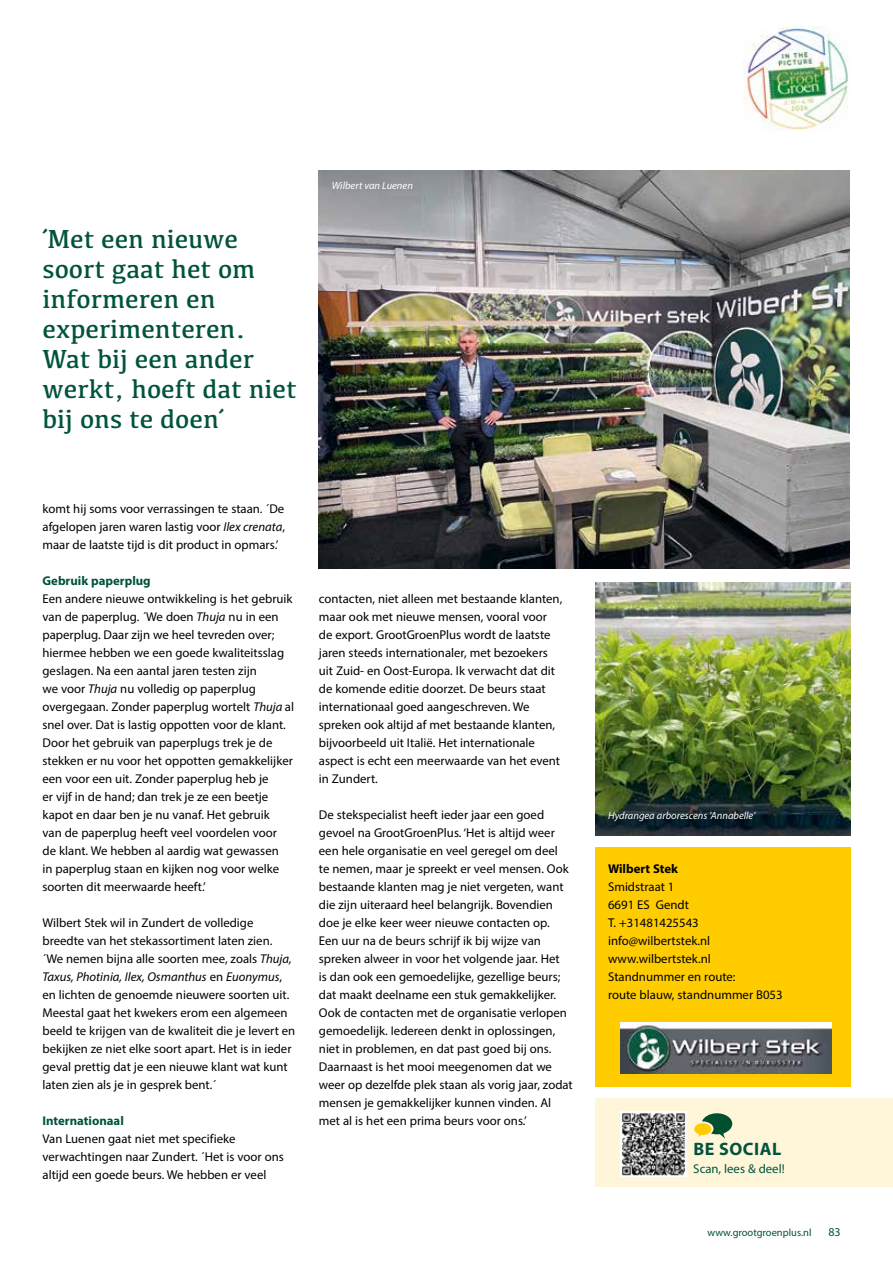
<style>
.page{position:relative;width:893px;height:1263px;background:#fff}
.page>*{position:absolute;margin:0;border:0;box-sizing:border-box;transform-origin:0 0}
.t1{font:27px/30px "Kefa";color:#00533d}
.t2{font:700 18px "Myriad Pro";letter-spacing:.03em;color:#00533d}
.t3{font:12.75px/18px "Myriad Pro";color:#000}
.t4{font:700 12.75px "Myriad Pro";color:#00533d}
.t5{font:12.75px "Myriad Pro";color:#00533d}
.t6{font:700 12.75px "Myriad Pro";color:#000}
.t7{font:12px "Myriad Pro";color:#00533d}
.t8{font:italic 10.5px "Myriad Pro";color:#fff}
.t9{font:10.5px "Myriad Pro";color:#00533d}
.s1{font-style:italic}
</style>
<div class="page">
<img style="left:744px;top:26px;width:104px;height:105px">
<div style="left:595px;top:847px;width:255px;height:239px;background:#fc0"></div>
<div style="left:595px;top:1098px;width:298px;height:88px;background:#fff5d8"></div>
<img style="left:621px;top:1111px;width:65px;height:66px">
<svg style="left:694px;top:1113px;width:38px;height:26px"></svg>
<img style="left:595px;top:583px;width:255px;height:253px">
<img style="left:319px;top:170px;width:530px;height:398px">
<img style="left:621px;top:1022px;width:210px;height:51px">
<h1 class="t1" style="left:43px;top:223px;width:256px">´Met een nieuwe soort gaat het om informeren en experimenteren.<br>Wat bij een ander werkt, hoeft dat niet bij ons te doen´</h1>
<p class="t8" style="left:332px;top:179px;width:83px">Wilbert van Luenen</p>
<p class="t3" style="left:43px;top:500px;width:244px;text-align:justify">komt hij soms voor verrassingen te staan. ´De afgelopen jaren waren lastig voor <span class="s1">Ilex crenata</span>, maar de laatste tijd is dit product in opmars.’</p>
<p class="t4" style="left:43px;top:572px;width:110px">Gebruik paperplug</p>
<p class="t3" style="left:43px;top:590px;width:253px">Een andere nieuwe ontwikkeling is het gebruik van de paperplug. ´We doen <span class="s1">Thuja</span> nu in een paperplug. Daar zijn we heel tevreden over; hiermee hebben we een goede kwaliteitsslag geslagen. Na een aantal jaren testen zijn<br>we voor <span class="s1">Thuja</span> nu volledig op paperplug overgegaan. Zonder paperplug wortelt <span class="s1">Thuja</span> al snel over. Dat is lastig oppotten voor de klant.<br>Door het gebruik van paperplugs trek je de stekken er nu voor het oppotten gemakkelijker een voor een uit. Zonder paperplug heb je<br>er vijf in de hand; dan trek je ze een beetje kapot en daar ben je nu vanaf. Het gebruik<br>van de paperplug heeft veel voordelen voor<br>de klant. We hebben al aardig wat gewassen<br>in paperplug staan en kijken nog voor welke soorten dit meerwaarde heeft.’</p>
<p class="t3" style="left:43px;top:914px;width:254px">Wilbert Stek wil in Zundert de volledige breedte van het stekassortiment laten zien. ´We nemen bijna alle soorten mee, zoals <span class="s1">Thuja, Taxus, Photinia, Ilex, Osmanthus</span> en <span class="s1">Euonymus</span>, en lichten de genoemde nieuwere soorten uit.<br>Meestal gaat het kwekers erom een algemeen beeld te krijgen van de kwaliteit die je levert en bekijken ze niet elke soort apart. Het is in ieder geval prettig dat je een nieuwe klant wat kunt laten zien als je in gesprek bent.´</p>
<p class="t4" style="left:43px;top:1112px;width:83px">Internationaal</p>
<p class="t3" style="left:43px;top:1130px;width:243px">Van Luenen gaat niet met specifieke verwachtingen naar Zundert. ´Het is voor ons altijd een goede beurs. We hebben er veel</p>
<p class="t3" style="left:319px;top:590px;width:245px">contacten, niet alleen met bestaande klanten, maar ook met nieuwe mensen, vooral voor de export. GrootGroenPlus wordt de laatste jaren steeds internationaler, met bezoekers uit Zuid- en Oost-Europa. Ik verwacht dat dit de komende editie doorzet. De beurs staat internationaal goed aangeschreven. We spreken ook altijd af met bestaande klanten, bijvoorbeeld uit Italië. Het internationale aspect is echt een meerwaarde van het event in Zundert.</p>
<p class="t3" style="left:319px;top:806px;width:255px">De stekspecialist heeft ieder jaar een goed gevoel na GrootGroenPlus. ‘Het is altijd weer een hele organisatie en veel geregel om deel<br>te nemen, maar je spreekt er veel mensen. Ook bestaande klanten mag je niet vergeten, want die zijn uiteraard heel belangrijk. Bovendien doe je elke keer weer nieuwe contacten op.<br>Een uur na de beurs schrijf ik bij wijze van spreken alweer in voor het volgende jaar. Het<br>is dan ook een gemoedelijke, gezellige beurs; dat maakt deelname een stuk gemakkelijker.<br>Ook de contacten met de organisatie verlopen gemoedelijk. Iedereen denkt in oplossingen, niet in problemen, en dat past goed bij ons.<br>Daarnaast is het mooi meegenomen dat we weer op dezelfde plek staan als vorig jaar, zodat mensen je gemakkelijker kunnen vinden. Al met al is het een prima beurs voor ons.’</p>
<p class="t8" style="left:608px;top:809px;width:148px">Hydrangea arborescens 'Annabelle'</p>
<p class="t6" style="left:608px;top:860px;width:72px">Wilbert Stek</p>
<p class="t3" style="left:608px;top:878px;width:176px">Smidstraat 1<br>6691 ES Gendt<br>T. +31481425543 info@wilbertstek.nl www.wilbertstek.nl<br>Standnummer en route:<br>route blauw, standnummer B053</p>
<h2 class="t2" style="left:693px;top:1137px;width:89px">BE SOCIAL</h2>
<p class="t5" style="left:693px;top:1161px;width:93px">Scan, lees &amp; deel!</p>
<p class="t9" style="left:707px;top:1226px;width:106px">www.grootgroenplus.nl</p>
<p class="t7" style="left:828px;top:1224px;width:14px">83</p>
</div>
